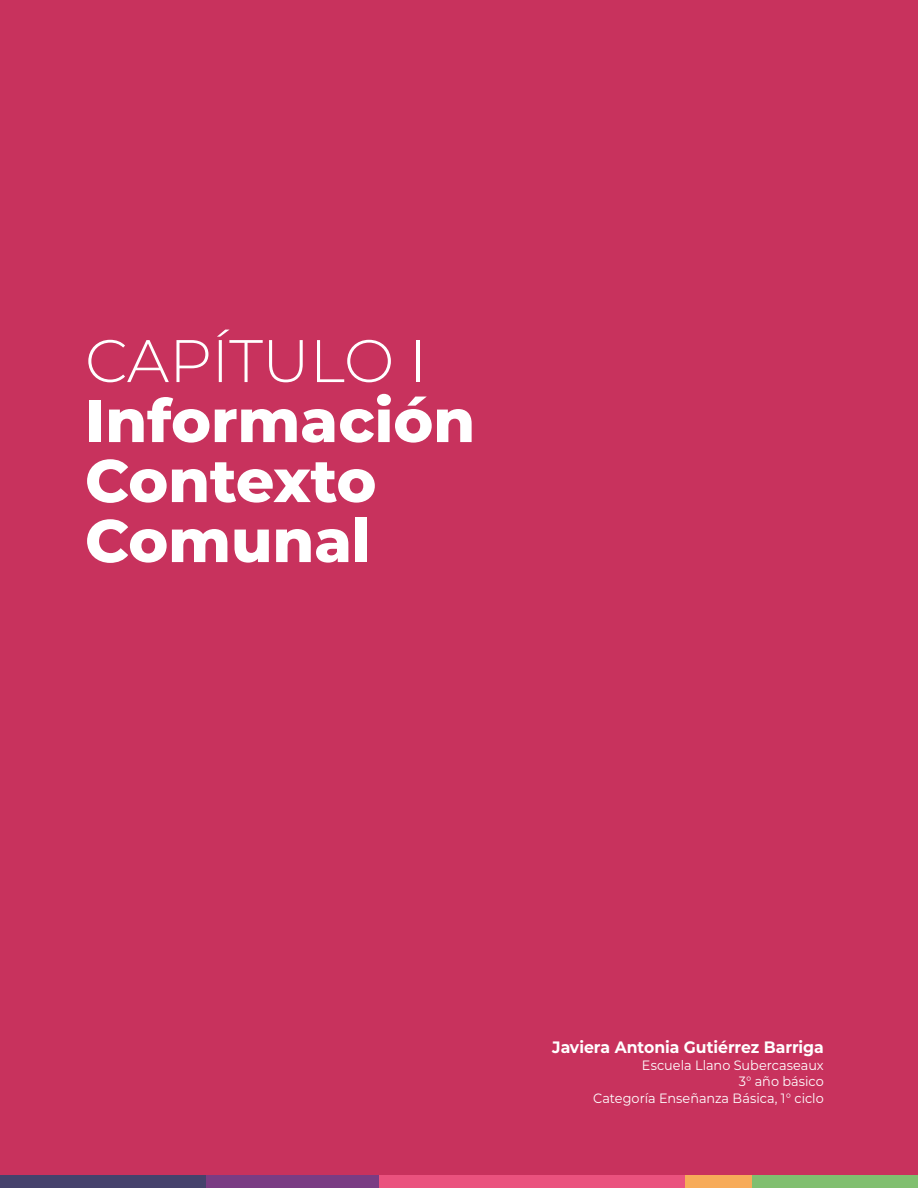
<style>
.page{position:relative;width:918px;height:1188px;background:#c8325d}
.page>*{position:absolute;margin:0;border:0;box-sizing:border-box;transform-origin:0 0}
.t1{font:800 60px/60px "Montserrat";color:#fff}
.t2{font:300 60px "Montserrat";letter-spacing:-.01em;color:#fff}
.t3{font:700 16.5px "Montserrat";letter-spacing:-.005em;color:#fff;scale:.95 1}
.t4{font:13.5px/16.5px "Montserrat";color:#fff;text-align:right;scale:.95 1}
</style>
<div class="page">
<div style="left:205px;top:1176px;width:177px;height:12px;background:#7a3c83"></div>
<div style="left:0;top:1176px;width:205px;height:12px;background:#45426c"></div>
<div style="left:380px;top:1176px;width:307px;height:12px;background:#ea527e"></div>
<div style="left:685px;top:1176px;width:70px;height:12px;background:#f7ab59"></div>
<div style="left:752px;top:1176px;width:166px;height:12px;background:#80bf6f"></div>
<h1 class="t2" style="left:85px;top:320px;width:344px">CAPÍTULO I</h1>
<h1 class="t1" style="left:85px;top:387px;width:392px">Información<br>Contexto<br>Comunal</h1>
<p class="t3" style="left:552px;top:1036px;width:287px">Javiera Antonia Gutiérrez Barriga</p>
<p class="t4" style="left:593px;top:1056px;width:244px">Escuela Llano Subercaseaux<br>3° año básico<br>Categoría Enseñanza Básica, 1° ciclo</p>
</div>
